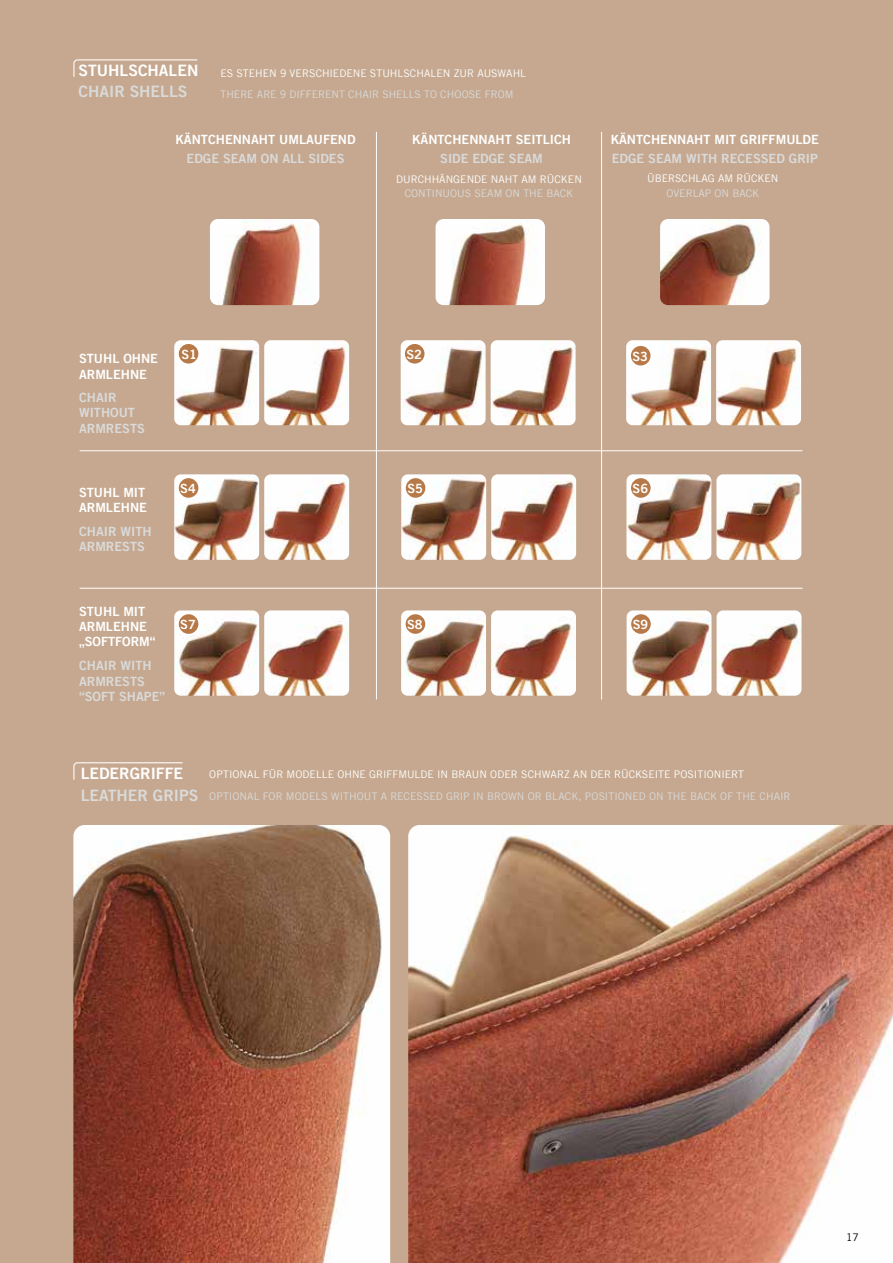
<style>
.page{position:relative;width:893px;height:1263px;background:#c5a88f}
.page>*{position:absolute;margin:0;border:0;box-sizing:border-box;transform-origin:0 0}
.t1{font:15.75px "Trade Gothic LT Bold Two";color:#fff}
.t2{font:15.75px "Trade Gothic LT Bold Two";color:#dadada}
.t3{font:12.75px/15.3px "Trade Gothic LT Bold Two";color:#fff}
.t4{font:12.75px/15.3px "Trade Gothic LT Bold Two";color:#dadada}
.t5{font:10.5px "Trade Gothic LT";color:#fff}
.t6{font:10.5px "Trade Gothic LT";color:#dadada}
.t7{font:10.5px "Trade Gothic LT";color:#000}
</style>
<div class="page">
<img style="left:73px;top:825px;width:317px;height:438px">
<img style="left:210px;top:219px;width:109px;height:86px">
<img style="left:436px;top:219px;width:109px;height:86px">
<img style="left:660px;top:219px;width:109px;height:86px">
<img style="left:174px;top:340px;width:85px;height:85px">
<img style="left:174px;top:474px;width:85px;height:86px">
<img style="left:174px;top:610px;width:85px;height:86px">
<img style="left:401px;top:610px;width:85px;height:86px">
<img style="left:627px;top:610px;width:84px;height:86px">
<img style="left:401px;top:474px;width:85px;height:86px">
<img style="left:626px;top:474px;width:85px;height:86px">
<img style="left:264px;top:340px;width:85px;height:85px">
<img style="left:264px;top:474px;width:85px;height:86px">
<img style="left:264px;top:610px;width:85px;height:86px">
<img style="left:491px;top:610px;width:85px;height:86px">
<img style="left:717px;top:610px;width:84px;height:86px">
<img style="left:491px;top:474px;width:85px;height:86px">
<img style="left:716px;top:474px;width:85px;height:86px">
<img style="left:491px;top:340px;width:85px;height:85px">
<img style="left:716px;top:340px;width:85px;height:85px">
<img style="left:401px;top:340px;width:85px;height:85px">
<img style="left:626px;top:340px;width:85px;height:85px">
<div style="left:179px;top:344px;width:19px;height:20px;background:#b67947;border-radius:50%"></div>
<div style="left:179px;top:478px;width:19px;height:20px;background:#b67947;border-radius:50%"></div>
<div style="left:179px;top:614px;width:19px;height:20px;background:#b67947;border-radius:50%"></div>
<div style="left:406px;top:614px;width:19px;height:20px;background:#b67947;border-radius:50%"></div>
<div style="left:631px;top:614px;width:20px;height:20px;background:#b67947;border-radius:50%"></div>
<div style="left:406px;top:478px;width:19px;height:20px;background:#b67947;border-radius:50%"></div>
<div style="left:631px;top:478px;width:20px;height:20px;background:#b67947;border-radius:50%"></div>
<div style="left:405px;top:344px;width:19px;height:20px;background:#b67947;border-radius:50%"></div>
<div style="left:631px;top:346px;width:19px;height:19px;background:#b67947;border-radius:50%"></div>
<hr style="left:80px;top:450px;width:722px;height:1px;background:#fff">
<hr style="left:601px;top:132px;width:1px;height:567px;background:#fff">
<hr style="left:376px;top:132px;width:1px;height:567px;background:#fff">
<hr style="left:80px;top:588px;width:722px;height:1px;background:#fff">
<svg style="left:73px;top:59px;width:125px;height:18px"></svg>
<svg style="left:73px;top:762px;width:110px;height:18px"></svg>
<img style="left:408px;top:825px;width:485px;height:438px">
<h1 class="t1" style="left:78px;top:61px;width:121px">STUHLSCHALEN</h1>
<h1 class="t2" style="left:78px;top:82px;width:110px">CHAIR SHELLS</h1>
<p class="t5" style="left:220px;top:66px;width:307px">ES STEHEN 9 VERSCHIEDENE STUHLSCHALEN ZUR AUSWAHL</p>
<p class="t6" style="left:220px;top:88px;width:295px">THERE ARE 9 DIFFERENT CHAIR SHELLS TO CHOOSE FROM</p>
<p class="t3" style="left:175px;top:132px;width:182px">KÄNTCHENNAHT UMLAUFEND</p>
<p class="t4" style="left:187px;top:150px;width:159px">EDGE SEAM ON ALL SIDES</p>
<p class="t3" style="left:412px;top:132px;width:161px">KÄNTCHENNAHT SEITLICH</p>
<p class="t4" style="left:440px;top:150px;width:104px">SIDE EDGE SEAM</p>
<p class="t5" style="left:396px;top:173px;width:187px">DURCHHÄNGENDE NAHT AM RÜCKEN</p>
<p class="t6" style="left:405px;top:187px;width:170px">CONTINUOUS SEAM ON THE BACK</p>
<p class="t3" style="left:611px;top:132px;width:210px">KÄNTCHENNAHT MIT GRIFFMULDE</p>
<p class="t4" style="left:612px;top:150px;width:208px">EDGE SEAM WITH RECESSED GRIP</p>
<p class="t5" style="left:647px;top:172px;width:133px">ÜBERSCHLAG AM RÜCKEN</p>
<p class="t6" style="left:666px;top:187px;width:94px">OVERLAP ON BACK</p>
<p class="t3" style="left:79px;top:351px;width:80px">STUHL OHNE<br>ARMLEHNE</p>
<p class="t4" style="left:79px;top:390px;width:67px">CHAIR<br>WITHOUT<br>ARMRESTS</p>
<p class="t3" style="left:79px;top:485px;width:69px">STUHL MIT<br>ARMLEHNE</p>
<p class="t4" style="left:79px;top:524px;width:74px">CHAIR WITH<br>ARMRESTS</p>
<p class="t3" style="left:181px;top:346px;width:17px">S1</p>
<p class="t3" style="left:180px;top:480px;width:17px">S4</p>
<p class="t3" style="left:406px;top:346px;width:17px">S2</p>
<p class="t3" style="left:632px;top:348px;width:17px">S3</p>
<p class="t3" style="left:407px;top:480px;width:17px">S5</p>
<p class="t3" style="left:633px;top:480px;width:17px">S6</p>
<p class="t3" style="left:79px;top:603px;width:78px">STUHL MIT<br>ARMLEHNE „SOFTFORM“</p>
<p class="t4" style="left:79px;top:658px;width:88px">CHAIR WITH<br>ARMRESTS “SOFT SHAPE”</p>
<p class="t3" style="left:180px;top:616px;width:17px">S7</p>
<p class="t3" style="left:407px;top:616px;width:17px">S8</p>
<p class="t3" style="left:633px;top:616px;width:17px">S9</p>
<h1 class="t1" style="left:81px;top:764px;width:104px">LEDERGRIFFE</h1>
<h1 class="t2" style="left:81px;top:786px;width:119px">LEATHER GRIPS</h1>
<p class="t5" style="left:209px;top:768px;width:536px">OPTIONAL FÜR MODELLE OHNE GRIFFMULDE IN BRAUN ODER SCHWARZ AN DER RÜCKSEITE POSITIONIERT</p>
<p class="t6" style="left:209px;top:790px;width:583px">OPTIONAL FOR MODELS WITHOUT A RECESSED GRIP IN BROWN OR BLACK, POSITIONED ON THE BACK OF THE CHAIR</p>
<p class="t7" style="left:846px;top:1231px;width:14px">17</p>
</div>
